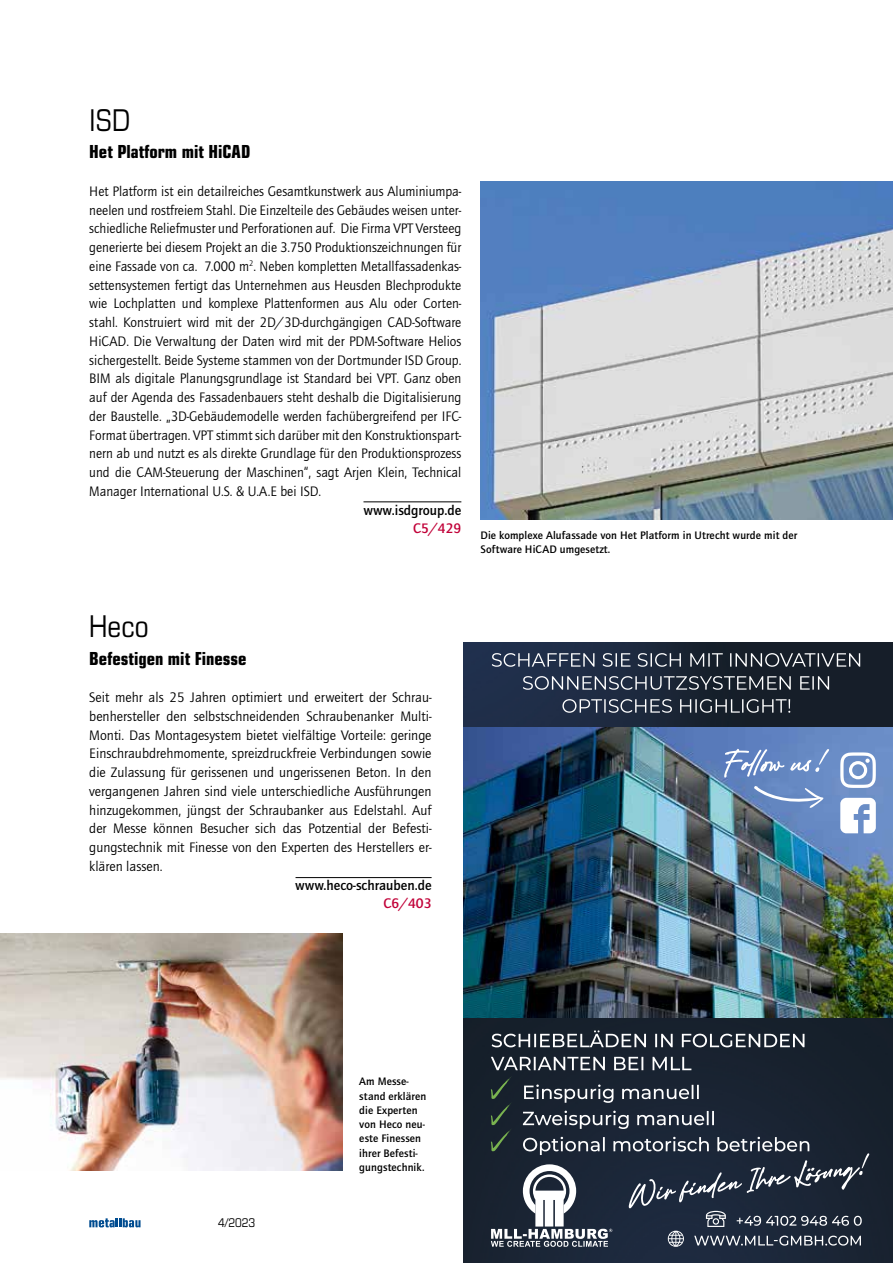
<style>
.page{position:relative;width:893px;height:1263px;background:#fff}
.page>*{position:absolute;margin:0;border:0;box-sizing:border-box;transform-origin:0 0}
.t1{font:condensed 30px "Eurostile LT Std";color:#000}
.t2{font:700 condensed 18px "Eurostile LT Std";color:#000}
.t3{font:14.25px/18.8px "Quay Sans ITC Std";color:#000;text-align:justify}
.t4{font:500 14.25px "Quay Sans ITC Std";color:#000}
.t5{font:500 14.25px "Quay Sans ITC Std";color:#c10038}
.t6{font:condensed 12px "Eurostile LT Std";color:#000}
.t7{font:500 11.25px/14.2px "Quay Sans ITC Std";letter-spacing:.01em;color:#000}
</style>
<div class="page">
<svg style="left:89px;top:1218px;width:52px;height:9px"></svg>
<hr style="left:296px;top:877px;width:136px;height:1px;background:#000">
<img style="left:0;top:933px;width:342px;height:238px">
<img style="left:463px;top:642px;width:430px;height:621px">
<img style="left:463px;top:727px;width:430px;height:291px">
<svg style="left:491px;top:1164px;width:121px;height:83px"></svg>
<svg style="left:610px;top:833px;width:266px;height:398px;background:#2f3e32"></svg>
<svg style="left:869px;top:749px;width:7px;height:84px"></svg>
<svg style="left:491px;top:1076px;width:1px;height:75px"></svg>
<img style="left:492px;top:653px;width:377px;height:574px">
<svg style="left:668px;top:1216px;width:194px;height:31px;background:#434d5c"></svg>
<hr style="left:363px;top:501px;width:98px;height:1px;background:#000">
<img style="left:480px;top:181px;width:413px;height:339px">
<h1 class="t1" style="left:89px;top:102px;width:43px">ISD</h1>
<p class="t2" style="left:89px;top:141px;width:163px">Het Platform mit HiCAD</p>
<p class="t3" style="left:89px;top:182px;width:374px">Het Platform ist ein detailreiches Gesamtkunstwerk aus Aluminiumpa&shy;neelen und rostfreiem Stahl. Die Einzelteile des Gebäudes weisen unter&shy;schiedliche Reliefmuster und Perforationen auf. Die Firma VPT Versteeg generierte bei diesem Projekt an die 3.750 Produktionszeichnungen für eine Fassade von ca. 7.000 m<sup>2</sup>. Neben kompletten Metallfassadenkas&shy;settensystemen fertigt das Unternehmen aus Heusden Blechprodukte wie Lochplatten und komplexe Plattenformen aus Alu oder Corten&shy;stahl. Konstruiert wird mit der 2D/3D-durchgängigen CAD-Software HiCAD. Die Verwaltung der Daten wird mit der PDM-Software Helios sichergestellt. Beide Systeme stammen von der Dortmunder ISD Group.<br>BIM als digitale Planungsgrundlage ist Standard bei VPT. Ganz oben auf der Agenda des Fassadenbauers steht deshalb die Digitalisierung der Baustelle. „3D-Gebäudemodelle werden fachübergreifend per IFC-Format übertragen. VPT stimmt sich darüber mit den Konstruktionspart&shy;nern ab und nutzt es als direkte Grundlage für den Produktionsprozess und die CAM-Steuerung der Maschinen“, sagt Arjen Klein, Technical Manager International U.S. &amp; U.A.E bei ISD.</p>
<p class="t4" style="left:363px;top:502px;width:99px">www.isdgroup.de</p>
<p class="t5" style="left:413px;top:521px;width:50px">C5/429</p>
<p class="t7" style="left:480px;top:528px;width:318px">Die komplexe Alufassade von Het Platform in Utrecht wurde mit der<br>Software HiCAD umgesetzt.</p>
<h1 class="t1" style="left:89px;top:608px;width:61px">Heco</h1>
<p class="t2" style="left:89px;top:647px;width:159px">Befestigen mit Finesse</p>
<p class="t3" style="left:89px;top:688px;width:344px">Seit mehr als 25 Jahren optimiert und erweitert der Schrau&shy;benhersteller den selbstschneidenden Schraubenanker Multi-Monti. Das Montagesystem bietet vielfältige Vorteile: geringe Einschraubdrehmomente, spreizdruckfreie Verbindungen sowie die Zulassung für gerissenen und ungerissenen Beton. In den vergangenen Jahren sind viele unterschiedliche Ausführungen hinzugekommen, jüngst der Schraubanker aus Edelstahl. Auf der Messe können Besucher sich das Potzential der Befesti&shy;gungstechnik mit Finesse von den Experten des Herstellers er&shy;klären lassen.</p>
<p class="t4" style="left:295px;top:877px;width:138px">www.heco-schrauben.de</p>
<p class="t5" style="left:383px;top:896px;width:50px">C6/403</p>
<p class="t6" style="left:218px;top:1216px;width:38px">4/2023</p>
<p class="t7" style="left:359px;top:1075px;width:68px">Am Messe&shy;stand erklären die Experten von Heco neu&shy;este Finessen ihrer Befesti&shy;gungstechnik.</p>
</div>
